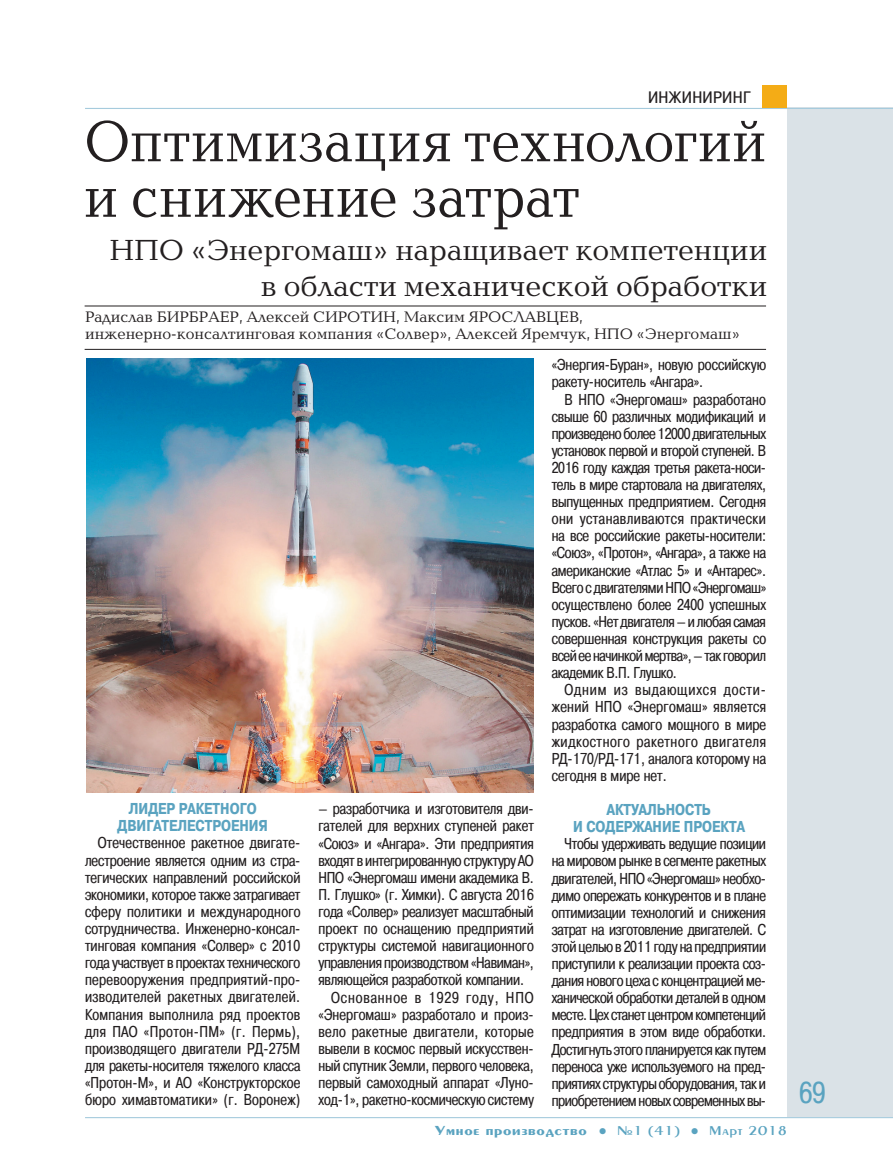
<style>
.page{position:relative;width:893px;height:1174px;background:#fff}
.page>*{position:absolute;margin:0;border:0;box-sizing:border-box;transform-origin:0 0}
.Умпро_заголовок_осно{font:60px/55.5px "Baltica C";color:#231f20;scale:.92 1}
.Умпро_заголовок_втор{font:30px "Baltica C";color:#231f20}
.t1{font:30px "Pragmatica Cond C";color:#5aa3c0}
.Умпро_рубрика{font:16.5px "Pragmatica Cond C";letter-spacing:.02em;color:#231f20;scale:1.1 1}
.Умпро_текст{font:15.6px/17.1px "Pragmatica Cond C";letter-spacing:-.005em;color:#231f20;text-align:justify}
.Умпро_автор{font:15.6px "Baltica C";color:#231f20}
.Умпро_текст-2{font:700 15.6px "Pragmatica Cond C";color:#5aa3c0}
.t2{font:700 13.5px "Penta";letter-spacing:.04em;color:#5aa3c0;scale:1.2 1}
.s1{font-family:"Penta Demi";font-weight:400}
</style>
<div class="page">
<div style="left:787px;top:108px;width:106px;height:1009px;background:#dae2e7"></div>
<hr style="left:85px;top:1117px;width:808px;height:1px;background:#a6cbdd">
<hr style="left:85px;top:108px;width:808px;height:1px;background:#a6cbdd">
<div style="left:762px;top:85px;width:25px;height:23px;background:#f4ac16"></div>
<hr style="left:85px;top:306px;width:681px;height:1px;background:#231f20">
<hr style="left:85px;top:349px;width:681px;height:1px;background:#231f20">
<img style="left:86px;top:358px;width:448px;height:434px">
<p class="Умпро_рубрика" style="left:648px;top:88px;width:95px">ИНЖИНИРИНГ</p>
<p class="Умпро_заголовок_осно" style="left:84px;top:116px;width:743px">Оптимизация технологий и снижение затрат</p>
<p class="Умпро_заголовок_втор" style="left:110px;top:234px;width:659px">НПО «Энергомаш» наращивает компетенции</p>
<p class="Умпро_заголовок_втор" style="left:261px;top:270px;width:508px">в области механической обработки</p>
<p class="Умпро_автор" style="left:85px;top:308px;width:500px">Радислав БИРБРАЕР, Алексей СИРОТИН, Максим ЯРОСЛАВЦЕВ,</p>
<p class="Умпро_автор" style="left:85px;top:325px;width:656px">инженерно-консалтинговая компания «Солвер», Алексей Яремчук, НПО «Энергомаш»</p>
<p class="Умпро_текст-2" style="left:129px;top:800px;width:129px">ЛИДЕР РАКЕТНОГО</p>
<p class="Умпро_текст-2" style="left:118px;top:817px;width:152px">ДВИГАТЕЛЕСТРОЕНИЯ</p>
<p class="Умпро_текст" style="left:85px;top:834px;width:217px;text-indent:13px">Отечественное ракетное двигате&shy;лестроение является одним из стра&shy;тегических направлений российской экономики, которое также затрагивает сферу политики и международного сотрудничества. Инженерно-консал&shy;тинговая компания «Солвер» с 2010 года участвует в проектах технического перевооружения предприятий-про&shy;изводителей ракетных двигателей.<br>Компания выполнила ряд проектов для ПАО «Протон-ПМ» (г. Пермь), производящего двигатели РД-275М для ракеты-носителя тяжелого класса «Протон-М», и АО «Конструкторское бюро химавтоматики» (г. Воронеж)</p>
<p class="Умпро_текст" style="left:318px;top:800px;width:217px">– разработчика и изготовителя дви&shy;гателей для верхних ступеней ракет «Союз» и «Ангара». Эти предприятия входят в интегрированную структуру АО НПО «Энергомаш имени академика В.<br>П. Глушко» (г. Химки). С августа 2016 года «Солвер» реализует масштабный проект по оснащению предприятий структуры системой навигационного управления производством «Навиман», являющейся разработкой компании.</p>
<p class="Умпро_текст" style="left:318px;top:988px;width:217px;text-indent:13px">Основанное в 1929 году, НПО «Энергомаш» разработало и произ&shy;вело ракетные двигатели, которые вывели в космос первый искусствен&shy;ный спутник Земли, первого человека, первый самоходный аппарат «Луно&shy;ход-1», ракетно-космическую систему</p>
<p class="Умпро_текст" style="left:552px;top:356px;width:216px">«Энергия-Буран», новую российскую ракету-носитель «Ангара».</p>
<p class="Умпро_текст" style="left:552px;top:390px;width:216px;text-indent:13px">В НПО «Энергомаш» разработано свыше 60 различных модификаций и произведено более 12000 двигательных установок первой и второй ступеней. В 2016 году каждая третья ракета-носи&shy;тель в мире стартовала на двигателях, выпущенных предприятием. Сегодня они устанавливаются практически на все российские ракеты-носители: «Союз», «Протон», «Ангара», а также на американские «Атлас 5» и «Антарес».<br>Всего с двигателями НПО «Энергомаш» осуществлено более 2400 успешных пусков. «Нет двигателя – и любая самая совершенная конструкция ракеты со всей ее начинкой мертва», – так говорил академик В.П. Глушко.</p>
<p class="Умпро_текст" style="left:552px;top:681px;width:216px;text-indent:13px">Одним из выдающихся дости&shy;жений НПО «Энергомаш» является разработка самого мощного в мире жидкостного ракетного двигателя РД-170/РД-171, аналога которому на сегодня в мире нет.</p>
<p class="Умпро_текст-2" style="left:607px;top:801px;width:105px">АКТУАЛЬНОСТЬ</p>
<p class="Умпро_текст-2" style="left:573px;top:818px;width:173px">И СОДЕРЖАНИЕ ПРОЕКТА</p>
<p class="Умпро_текст" style="left:552px;top:835px;width:216px;text-indent:13px">Чтобы удерживать ведущие позиции на мировом рынке в сегменте ракетных двигателей, НПО «Энергомаш» необхо&shy;димо опережать конкурентов и в плане оптимизации технологий и снижения затрат на изготовление двигателей. С этой целью в 2011 году на предприятии приступили к реализации проекта соз&shy;дания нового цеха с концентрацией ме&shy;ханической обработки деталей в одном месте. Цех станет центром компетенций предприятия в этом виде обработки.<br>Достигнуть этого планируется как путем переноса уже используемого на пред&shy;приятиях структуры оборудования, так и приобретением новых современных вы-</p>
<p class="t2" style="left:435px;top:1123px;width:295px">Умное производство ● <span class="s1">№1 (41)</span> ● <span class="s1">Март 2018</span></p>
<p class="t1" style="left:799px;top:1075px;width:27px">69</p>
</div>
